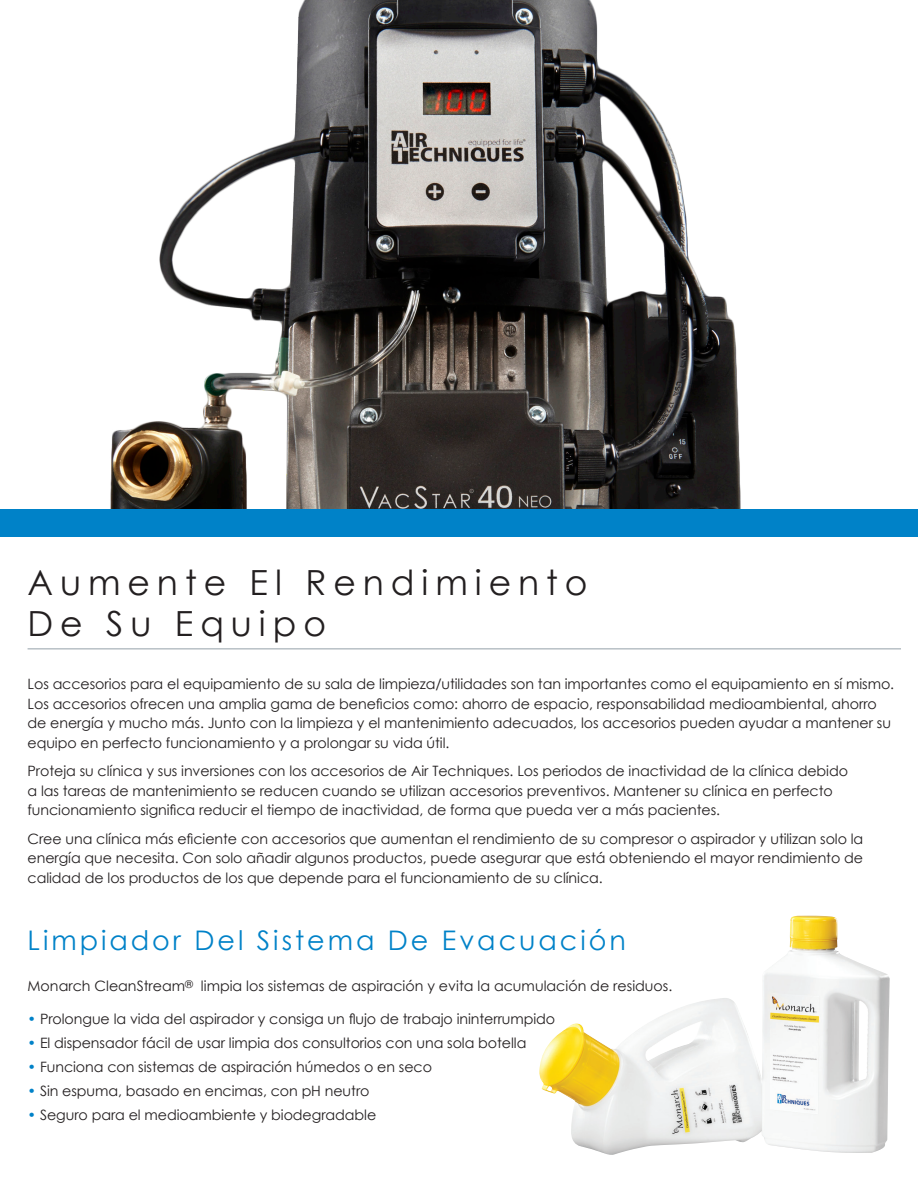
<style>
.page{position:relative;width:918px;height:1188px;background:#fff}
.page>*{position:absolute;margin:0;border:0;box-sizing:border-box;transform-origin:0 0}
.t1{font:34.65px/41.5px "Century Gothic";letter-spacing:.2em;color:#231f20}
.t2{font:27px "Century Gothic";letter-spacing:.11em;color:#0082c8}
.t3{font:14.25px/19.5px "Century Gothic";letter-spacing:-.005em;color:#231f20}
.s1{color:#0082c8}
</style>
<div class="page">
<hr style="left:28px;top:649px;width:873px;height:1px;background:#94a0a9">
<img style="left:110px;top:0;width:631px;height:509px">
<img style="left:539px;top:916px;width:351px;height:239px">
<div style="left:0;top:509px;width:918px;height:27px;background:#0082c8"></div>
<p class="t1" style="left:28px;top:561px;width:562px">Aumente El Rendimiento<br>De Su Equipo</p>
<p class="t3" style="left:28px;top:674px;width:868px">Los accesorios para el equipamiento de su sala de limpieza/utilidades son tan importantes como el equipamiento en sí mismo.<br>Los accesorios ofrecen una amplia gama de beneficios como: ahorro de espacio, responsabilidad medioambiental, ahorro de energía y mucho más. Junto con la limpieza y el mantenimiento adecuados, los accesorios pueden ayudar a mantener su equipo en perfecto funcionamiento y a prolongar su vida útil.</p>
<p class="t3" style="left:28px;top:761px;width:822px">Proteja su clínica y sus inversiones con los accesorios de Air Techniques. Los periodos de inactividad de la clínica debido a las tareas de mantenimiento se reducen cuando se utilizan accesorios preventivos. Mantener su clínica en perfecto funcionamiento significa reducir el tiempo de inactividad, de forma que pueda ver a más pacientes.</p>
<p class="t3" style="left:28px;top:829px;width:837px;text-align:justify">Cree una clínica más eficiente con accesorios que aumentan el rendimiento de su compresor o aspirador y utilizan solo la energía que necesita. Con solo añadir algunos productos, puede asegurar que está obteniendo el mayor rendimiento de calidad de los productos de los que depende para el funcionamiento de su clínica.</p>
<p class="t2" style="left:28px;top:921px;width:600px">Limpiador Del Sistema De Evacuación</p>
<p class="t3" style="left:28px;top:976px;width:646px">Monarch CleanStream<sup>®</sup> limpia los sistemas de aspiración y evita la acumulación de residuos.</p>
<p class="t3" style="left:28px;top:1009px;width:529px"><span class="s1">•</span> Prolongue la vida del aspirador y consiga un flujo de trabajo ininterrumpido</p>
<p class="t3" style="left:28px;top:1033px;width:500px"><span class="s1">•</span> El dispensador fácil de usar limpia dos consultorios con una sola botella</p>
<p class="t3" style="left:28px;top:1057px;width:406px"><span class="s1">•</span> Funciona con sistemas de aspiración húmedos o en seco</p>
<p class="t3" style="left:28px;top:1081px;width:344px"><span class="s1">•</span> Sin espuma, basado en encimas, con pH neutro</p>
<p class="t3" style="left:28px;top:1105px;width:350px"><span class="s1">•</span> Seguro para el medioambiente y biodegradable</p>
</div>
